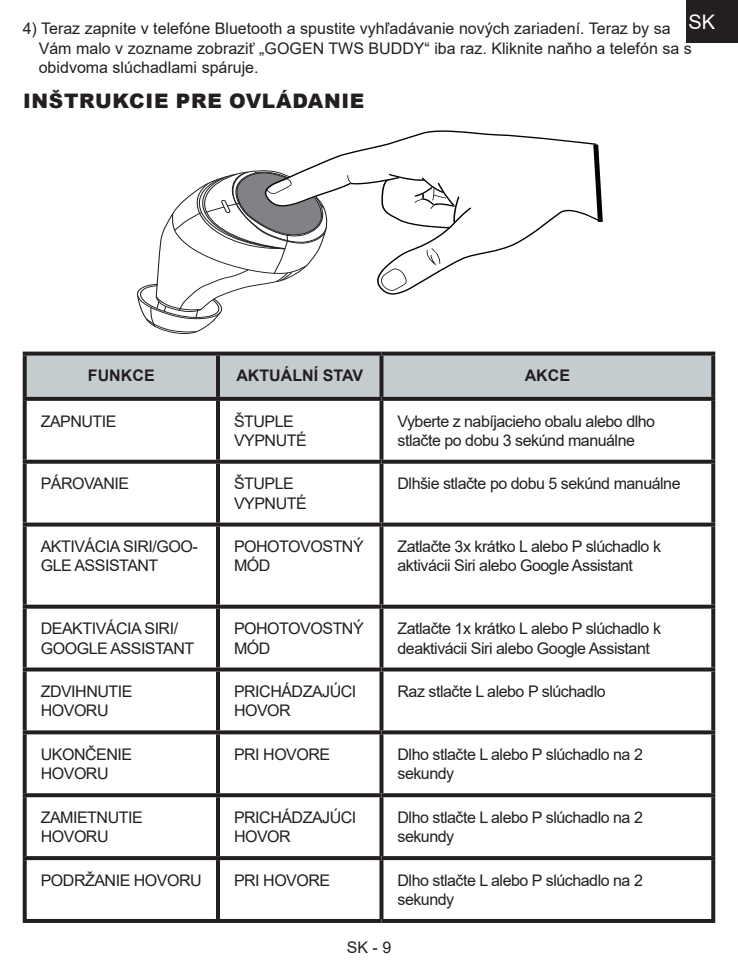
<style>
.page{position:relative;width:738px;height:964px;background:#fff}
.page>*{position:absolute;margin:0;border:0;box-sizing:border-box;transform-origin:0 0}
._2_Podnadpis{font:900 20px "Arial";letter-spacing:.035em;color:#231f20}
.t1{font:20px "Arial";color:#fff}
._3_Text{font:16px/19.2px "Arial";letter-spacing:-.03em;color:#231f20}
.Odrážky_číselný{font:16px/19.2px "Arial";color:#231f20}
._3_Text-2{font:700 16px "Arial";color:#231f20}
</style>
<div class="page">
<div style="left:685px;top:0;width:52px;height:43px;background:#231f20"></div>
<div style="left:27px;top:355px;width:683px;height:42px;background:#c5cccf"></div>
<svg style="left:23px;top:351px;width:195px;height:4px"></svg>
<svg style="left:23px;top:355px;width:4px;height:42px"></svg>
<svg style="left:218px;top:351px;width:163px;height:4px"></svg>
<hr style="left:216px;top:355px;width:4px;height:42px;background:#231f20">
<svg style="left:381px;top:351px;width:333px;height:4px"></svg>
<svg style="left:379px;top:355px;width:4px;height:42px"></svg>
<svg style="left:710px;top:355px;width:4px;height:42px"></svg>
<svg style="left:23px;top:397px;width:195px;height:4px"></svg>
<svg style="left:23px;top:401px;width:4px;height:59px"></svg>
<svg style="left:218px;top:397px;width:163px;height:4px"></svg>
<hr style="left:216px;top:401px;width:4px;height:59px;background:#231f20">
<svg style="left:381px;top:397px;width:333px;height:4px"></svg>
<svg style="left:379px;top:401px;width:4px;height:59px"></svg>
<svg style="left:710px;top:401px;width:4px;height:59px"></svg>
<svg style="left:23px;top:460px;width:195px;height:4px"></svg>
<svg style="left:23px;top:464px;width:4px;height:58px"></svg>
<svg style="left:218px;top:460px;width:163px;height:4px"></svg>
<hr style="left:216px;top:464px;width:4px;height:58px;background:#231f20">
<svg style="left:381px;top:460px;width:333px;height:4px"></svg>
<svg style="left:379px;top:464px;width:4px;height:58px"></svg>
<svg style="left:711px;top:464px;width:3px;height:58px"></svg>
<svg style="left:23px;top:522px;width:195px;height:4px"></svg>
<svg style="left:23px;top:526px;width:4px;height:79px"></svg>
<svg style="left:218px;top:522px;width:163px;height:4px"></svg>
<hr style="left:216px;top:526px;width:4px;height:79px;background:#231f20">
<svg style="left:381px;top:522px;width:333px;height:4px"></svg>
<svg style="left:379px;top:526px;width:4px;height:79px"></svg>
<svg style="left:710px;top:526px;width:4px;height:79px"></svg>
<svg style="left:23px;top:605px;width:195px;height:4px"></svg>
<svg style="left:23px;top:609px;width:4px;height:58px"></svg>
<svg style="left:218px;top:605px;width:163px;height:4px"></svg>
<hr style="left:216px;top:609px;width:4px;height:58px;background:#231f20">
<svg style="left:381px;top:605px;width:333px;height:4px"></svg>
<svg style="left:379px;top:609px;width:4px;height:58px"></svg>
<svg style="left:711px;top:609px;width:3px;height:58px"></svg>
<svg style="left:23px;top:667px;width:195px;height:4px"></svg>
<svg style="left:23px;top:671px;width:4px;height:59px"></svg>
<svg style="left:218px;top:667px;width:163px;height:4px"></svg>
<hr style="left:216px;top:671px;width:4px;height:59px;background:#231f20">
<svg style="left:381px;top:667px;width:333px;height:4px"></svg>
<svg style="left:379px;top:671px;width:4px;height:59px"></svg>
<svg style="left:710px;top:671px;width:4px;height:59px"></svg>
<svg style="left:23px;top:730px;width:195px;height:4px"></svg>
<svg style="left:23px;top:734px;width:4px;height:59px"></svg>
<svg style="left:218px;top:730px;width:163px;height:4px"></svg>
<hr style="left:216px;top:734px;width:4px;height:59px;background:#231f20">
<svg style="left:381px;top:730px;width:333px;height:4px"></svg>
<svg style="left:379px;top:734px;width:4px;height:59px"></svg>
<svg style="left:710px;top:734px;width:4px;height:59px"></svg>
<svg style="left:23px;top:793px;width:195px;height:4px"></svg>
<svg style="left:23px;top:797px;width:4px;height:59px"></svg>
<svg style="left:218px;top:793px;width:163px;height:4px"></svg>
<hr style="left:216px;top:797px;width:4px;height:59px;background:#231f20">
<svg style="left:381px;top:793px;width:333px;height:4px"></svg>
<svg style="left:379px;top:797px;width:4px;height:59px"></svg>
<svg style="left:710px;top:797px;width:4px;height:59px"></svg>
<svg style="left:23px;top:856px;width:195px;height:4px"></svg>
<svg style="left:23px;top:860px;width:4px;height:59px"></svg>
<svg style="left:218px;top:856px;width:163px;height:4px"></svg>
<hr style="left:216px;top:860px;width:4px;height:59px;background:#231f20">
<svg style="left:381px;top:856px;width:333px;height:4px"></svg>
<svg style="left:379px;top:860px;width:4px;height:59px"></svg>
<svg style="left:710px;top:860px;width:4px;height:59px"></svg>
<hr style="left:23px;top:919px;width:195px;height:4px;background:#231f20">
<hr style="left:218px;top:919px;width:163px;height:4px;background:#231f20">
<hr style="left:381px;top:919px;width:333px;height:4px;background:#231f20">
<svg style="left:136px;top:130px;width:466px;height:204px"></svg>
<p class="t1" style="left:688px;top:9px;width:28px">SK</p>
<p class="Odrážky_číselný" style="left:39px;top:19px;width:654px;text-indent:-16px">4) Teraz zapnite v telefóne Bluetooth a spustite vyhľadávanie nových zariadení. Teraz by sa<br>Vám malo v zozname zobraziť „GOGEN TWS BUDDY“ iba raz. Kliknite naňho a telefón sa s obidvoma slúchadlami spáruje.</p>
<p class="_2_Podnadpis" style="left:23px;top:86px;width:342px">INŠTRUKCIE PRE OVLÁDANIE</p>
<p class="_3_Text-2" style="left:88px;top:364px;width:68px">FUNKCE</p>
<p class="_3_Text-2" style="left:236px;top:364px;width:128px">AKTUÁLNÍ STAV</p>
<p class="_3_Text-2" style="left:524px;top:364px;width:47px">AKCE</p>
<p class="_3_Text" style="left:41px;top:411px;width:77px">ZAPNUTIE</p>
<p class="_3_Text" style="left:234px;top:411px;width:74px">ŠTUPLE<br>VYPNUTÉ</p>
<p class="_3_Text" style="left:397px;top:411px;width:259px">Vyberte z nabíjacieho obalu alebo dlho stlačte po dobu 3 sekúnd manuálne</p>
<p class="_3_Text" style="left:41px;top:474px;width:90px">PÁROVANIE</p>
<p class="_3_Text" style="left:234px;top:474px;width:74px">ŠTUPLE<br>VYPNUTÉ</p>
<p class="_3_Text" style="left:397px;top:474px;width:284px">Dlhšie stlačte po dobu 5 sekúnd manuálne</p>
<p class="_3_Text" style="left:41px;top:537px;width:158px">AKTIVÁCIA SIRI/GOO-<br>GLE ASSISTANT</p>
<p class="_3_Text" style="left:234px;top:537px;width:131px">POHOTOVOSTNÝ<br>MÓD</p>
<p class="_3_Text" style="left:397px;top:537px;width:265px">Zatlačte 3x krátko L alebo P slúchadlo k</p>
<p class="_3_Text" style="left:397px;top:556px;width:237px">aktivácii Siri alebo Google Assistant</p>
<p class="_3_Text" style="left:41px;top:619px;width:155px">DEAKTIVÁCIA SIRI/<br>GOOGLE ASSISTANT</p>
<p class="_3_Text" style="left:234px;top:619px;width:131px">POHOTOVOSTNÝ<br>MÓD</p>
<p class="_3_Text" style="left:397px;top:619px;width:265px">Zatlačte 1x krátko L alebo P slúchadlo k</p>
<p class="_3_Text" style="left:397px;top:638px;width:254px">deaktivácii Siri alebo Google Assistant</p>
<p class="_3_Text" style="left:41px;top:682px;width:93px">ZDVIHNUTIE<br>HOVORU</p>
<p class="_3_Text" style="left:234px;top:682px;width:124px">PRICHÁDZAJÚCI<br>HOVOR</p>
<p class="_3_Text" style="left:397px;top:682px;width:209px">Raz stlačte L alebo P slúchadlo</p>
<p class="_3_Text" style="left:41px;top:745px;width:93px">UKONČENIE<br>HOVORU</p>
<p class="_3_Text" style="left:234px;top:745px;width:98px">PRI HOVORE</p>
<p class="_3_Text" style="left:397px;top:745px;width:247px">Dlho stlačte L alebo P slúchadlo na 2 sekundy</p>
<p class="_3_Text" style="left:41px;top:807px;width:103px">ZAMIETNUTIE<br>HOVORU</p>
<p class="_3_Text" style="left:234px;top:807px;width:124px">PRICHÁDZAJÚCI<br>HOVOR</p>
<p class="_3_Text" style="left:397px;top:807px;width:247px">Dlho stlačte L alebo P slúchadlo na 2 sekundy</p>
<p class="_3_Text" style="left:41px;top:870px;width:162px">PODRŽANIE HOVORU</p>
<p class="_3_Text" style="left:234px;top:870px;width:98px">PRI HOVORE</p>
<p class="_3_Text" style="left:397px;top:870px;width:247px">Dlho stlačte L alebo P slúchadlo na 2 sekundy</p>
<p class="Odrážky_číselný" style="left:346px;top:937px;width:46px">SK - 9</p>
</div>
